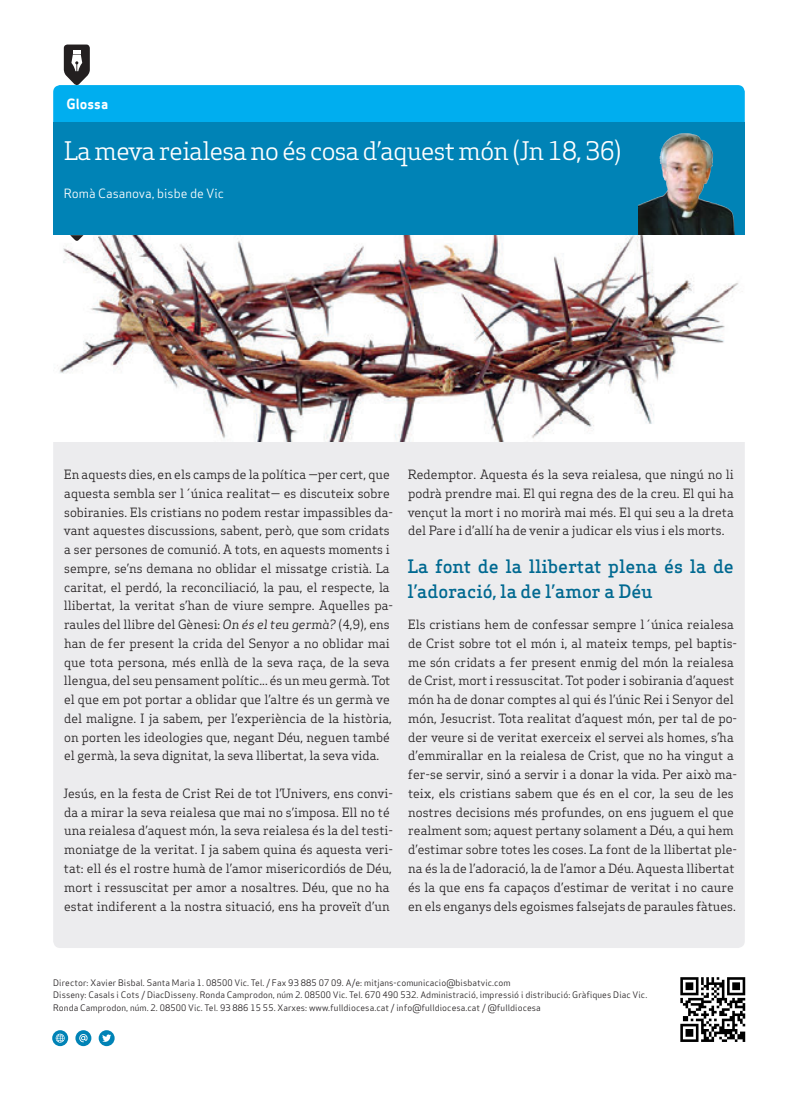
<style>
.page{position:relative;width:798px;height:1099px;background:#fff}
.page>*{position:absolute;margin:0;border:0;box-sizing:border-box;transform-origin:0 0}
.Subtitol_Secció{font:25px "Apex Serif";letter-spacing:-.03em;color:#fff}
.Text_General{font:500 18.12px/25px "Apex Serif";color:#006991}
.Titular_Secció_Petit{font:13.75px "Apex Sans Bold T";color:#fff}
.Text_General-2{font:12.5px/18.8px "Apex Serif";color:#231f20}
.Titulars{font:12.5px "Apex Sans Book T";color:#fff}
.Titulars-2{font:8.75px/12.5px "Apex Sans Book T";letter-spacing:.01em;color:#231f20}
.s1{font-style:italic}
</style>
<div class="page">
<img style="left:680px;top:977px;width:66px;height:65px">
<svg style="left:52px;top:1030px;width:16px;height:16px"></svg>
<svg style="left:56px;top:1033px;width:9px;height:9px"></svg>
<svg style="left:75px;top:1030px;width:16px;height:16px"></svg>
<svg style="left:79px;top:1033px;width:9px;height:9px"></svg>
<svg style="left:99px;top:1030px;width:16px;height:16px"></svg>
<svg style="left:102px;top:1034px;width:9px;height:8px"></svg>
<div style="left:53px;top:123px;width:691px;height:112px;background:#0083b6"></div>
<svg style="left:53px;top:45px;width:691px;height:78px"></svg>
<div style="left:53px;top:441px;width:691px;height:507px;background:#ececee"></div>
<img style="left:638px;top:133px;width:95px;height:102px">
<img style="left:57px;top:235px;width:686px;height:206px">
<svg style="left:70px;top:235px;width:13px;height:7px"></svg>
<p class="Titular_Secció_Petit" style="left:67px;top:95px;width:43px">Glossa</p>
<p class="Subtitol_Secció" style="left:64px;top:135px;width:559px">La meva reialesa no és cosa d’aquest món (Jn 18, 36)</p>
<p class="Titulars" style="left:64px;top:185px;width:162px">Romà Casanova, bisbe de Vic</p>
<p class="Text_General-2" style="left:64px;top:465px;width:331px">En aquests dies, en els camps de la política —per cert, que aquesta sembla ser l´única realitat— es discuteix sobre sobiranies. Els cristians no podem restar impassibles da&shy;vant aquestes discussions, sabent, però, que som cridats a ser persones de comunió. A tots, en aquests moments i sempre, se’ns demana no oblidar el missatge cristià. La caritat, el perdó, la reconciliació, la pau, el respecte, la llibertat, la veritat s’han de viure sempre. Aquelles pa&shy;raules del llibre del Gènesi: <span class="s1">On és el teu germà?</span> (4,9), ens han de fer present la crida del Senyor a no oblidar mai que tota persona, més enllà de la seva raça, de la seva llengua, del seu pensament polític... és un meu germà. Tot el que em pot portar a oblidar que l’altre és un germà ve del maligne. I ja sabem, per l’experiència de la història, on porten les ideologies que, negant Déu, neguen també el germà, la seva dignitat, la seva llibertat, la seva vida.</p>
<p class="Text_General-2" style="left:63px;top:783px;width:331px">Jesús, en la festa de Crist Rei de tot l’Univers, ens convi&shy;da a mirar la seva reialesa que mai no s’imposa. Ell no té una reialesa d’aquest món, la seva reialesa és la del testi&shy;moniatge de la veritat. I ja sabem quina és aquesta veri&shy;tat: ell és el rostre humà de l’amor misericordiós de Déu, mort i ressuscitat per amor a nosaltres. Déu, que no ha estat indiferent a la nostra situació, ens ha proveït d’un</p>
<p class="Text_General-2" style="left:407px;top:465px;width:327px;text-align:justify">Redemptor. Aquesta és la seva reialesa, que ningú no li podrà prendre mai. El qui regna des de la creu. El qui ha vençut la mort i no morirà mai més. El qui seu a la dreta del Pare i d’allí ha de venir a judicar els vius i els morts.</p>
<p class="Text_General" style="left:407px;top:553px;width:328px">La font de la llibertat plena és la de l’adoració, la de l’amor a Déu</p>
<p class="Text_General-2" style="left:408px;top:615px;width:331px">Els cristians hem de confessar sempre l´única reialesa de Crist sobre tot el món i, al mateix temps, pel baptis&shy;me són cridats a fer present enmig del món la reialesa de Crist, mort i ressuscitat. Tot poder i sobirania d’aquest món ha de donar comptes al qui és l’únic Rei i Senyor del món, Jesucrist. Tota realitat d’aquest món, per tal de po&shy;der veure si de veritat exerceix el servei als homes, s’ha d’emmirallar en la reialesa de Crist, que no ha vingut a fer-se servir, sinó a servir i a donar la vida. Per això ma&shy;teix, els cristians sabem que és en el cor, la seu de les nostres decisions més profundes, on ens juguem el que realment som; aquest pertany solament a Déu, a qui hem d’estimar sobre totes les coses. La font de la llibertat ple&shy;na és la de l’adoració, la de l’amor a Déu. Aquesta llibertat és la que ens fa capaços d’estimar de veritat i no caure en els enganys dels egoismes falsejats de paraules fàtues.</p>
<p class="Titulars-2" style="left:53px;top:976px;width:459px">Director: Xavier Bisbal. Santa Maria 1. 08500 Vic. Tel. / Fax 93 885 07 09. A/e: mitjans-comunicacio@bisbatvic.com</p>
<p class="Titulars-2" style="left:53px;top:988px;width:595px">Disseny: Casals i Cots / DiacDisseny. Ronda Camprodon, núm 2. 08500 Vic. Tel. 670 490 532. Administració, impressió i distribució: Gràfiques Diac Vic.<br>Ronda Camprodon, núm. 2. 08500 Vic. Tel. 93 886 15 55. Xarxes: www.fulldiocesa.cat / info@fulldiocesa.cat / @fulldiocesa</p>
</div>
